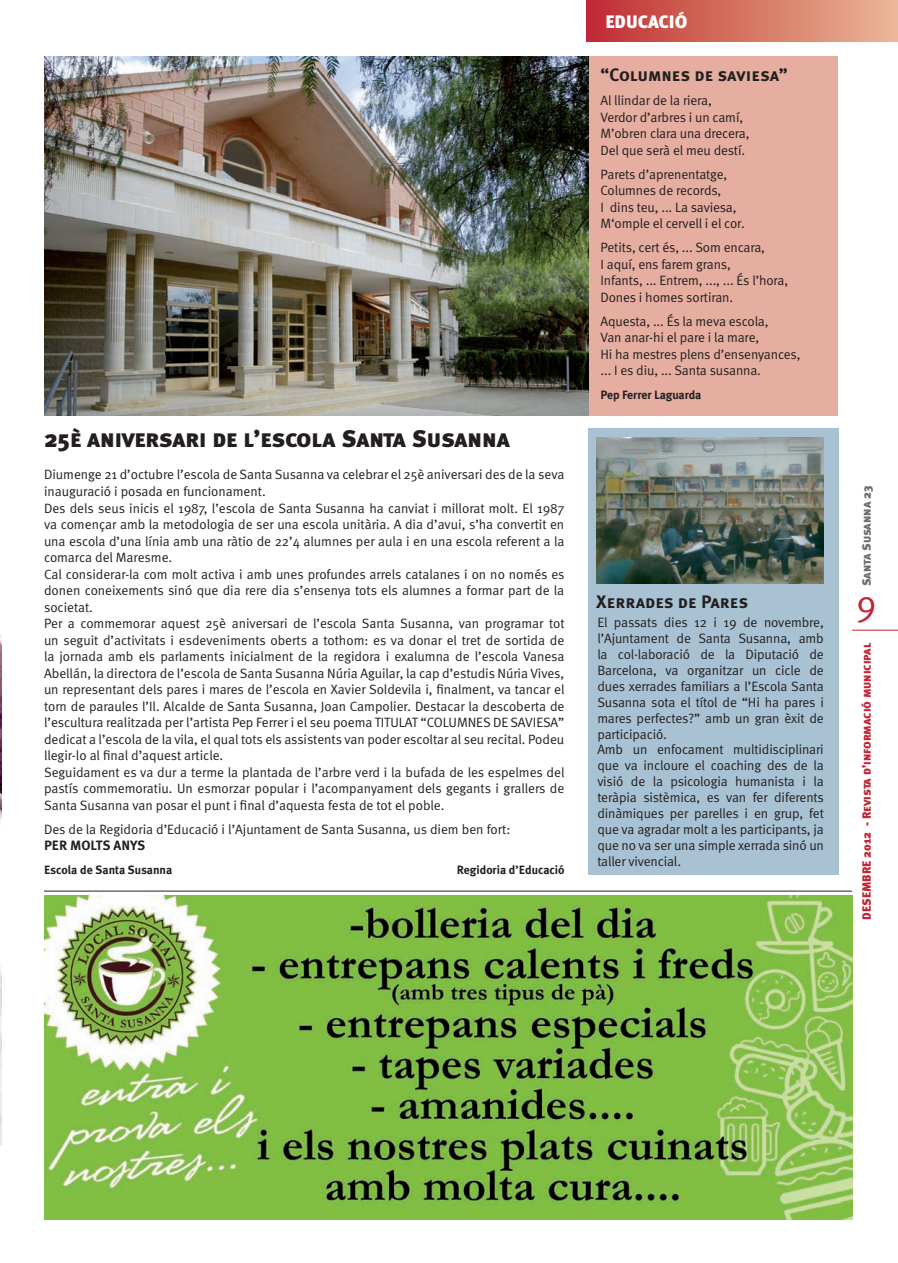
<style>
.page{position:relative;width:898px;height:1263px;background:#fff}
.page>*{position:absolute;margin:0;border:0;box-sizing:border-box;transform-origin:0 0}
.t1{font:36px "Meta Plus Normal Caps";color:#c02636}
.t2{font:24px "Meta Black Caps";letter-spacing:-.005em;color:#231f20}
.t3{font:18px "Meta Plus Bold Caps";color:#231f20}
.t4{font:18px "Meta Black Caps";color:#fff}
.t5{font:13.5px/16.5px "Meta Normal";letter-spacing:-.005em;color:#231f20}
.t6{font:700 13.5px "Meta Plus";color:#231f20}
.t7{font:700 12px "Meta Plus";color:#231f20}
.t8{font:12px "Meta Black Caps";color:#c02636}
.t9{font:12px "Meta Black Caps";letter-spacing:-.015em;color:#6c6d70}
</style>
<div class="page">
<img style="left:0;top:635px;width:2px;height:511px">
<div style="left:587px;top:428px;width:251px;height:446px;background:#a8c2d3"></div>
<hr style="left:852px;top:630px;width:46px;height:1px;background:#c02636">
<div style="left:587px;top:0;width:311px;height:41px;background:linear-gradient(to right,#bf2d30,#ebb895)"></div>
<div style="left:588px;top:56px;width:249px;height:360px;background:#e5aea0"></div>
<img style="left:44px;top:56px;width:544px;height:360px">
<img style="left:44px;top:896px;width:808px;height:323px">
<hr style="left:44px;top:890px;width:808px;height:1px;background:#231f20">
<img style="left:596px;top:437px;width:228px;height:146px">
<h2 class="t2" style="left:44px;top:424px;width:467px">25è aniversari de l’escola Santa Susanna</h2>
<p class="t5" style="left:44px;top:466px;width:522px">Diumenge 21 d’octubre l’escola de Santa Susanna va celebrar el 25è aniversari des de la seva inauguració i posada en funcionament.<br>Des dels seus inicis el 1987, l’escola de Santa Susanna ha canviat i millorat molt. El 1987 va començar amb la metodologia de ser una escola unitària. A dia d’avui, s’ha convertit en una escola d’una línia amb una ràtio de 22’4 alumnes per aula i en una escola referent a la comarca del Maresme.<br>Cal considerar-la com molt activa i amb unes profundes arrels catalanes i on no només es donen coneixements sinó que dia rere dia s’ensenya tots els alumnes a formar part de la societat.<br>Per a commemorar aquest 25è aniversari de l’escola Santa Susanna, van programar tot un seguit d’activitats i esdeveniments oberts a tothom: es va donar el tret de sortida de la jornada amb els parlaments inicialment de la regidora i exalumna de l’escola Vanesa Abellán, la directora de l’escola de Santa Susanna Núria Aguilar, la cap d’estudis Núria Vives, un representant dels pares i mares de l’escola en Xavier Soldevila i, finalment, va tancar el torn de paraules l’Il. Alcalde de Santa Susanna, Joan Campolier. Destacar la descoberta de l’escultura realitzada per l’artista Pep Ferrer i el seu poema TITULAT “COLUMNES DE SAVIESA” dedicat a l’escola de la vila, el qual tots els assistents van poder escoltar al seu recital. Podeu llegir-lo al final d’aquest article.<br>Seguidament es va dur a terme la plantada de l’arbre verd i la bufada de les espelmes del pastís commemoratiu. Un esmorzar popular i l’acompanyament dels gegants i grallers de Santa Susanna van posar el punt i final d’aquesta festa de tot el poble.</p>
<p class="t5" style="left:44px;top:820px;width:468px">Des de la Regidoria d’Educació i l’Ajuntament de Santa Susanna, us diem ben fort:</p>
<p class="t6" style="left:44px;top:837px;width:103px">PER MOLTS ANYS</p>
<p class="t7" style="left:44px;top:863px;width:130px">Escola de Santa Susanna</p>
<p class="t7" style="left:457px;top:863px;width:109px">Regidoria d’Educació</p>
<h3 class="t4" style="left:605px;top:10px;width:83px">EDUCACIÓ</h3>
<h3 class="t3" style="left:600px;top:64px;width:189px">“Columnes de saviesa”</h3>
<p class="t5" style="left:600px;top:92px;width:150px">Al llindar de la riera,<br>Verdor d’arbres i un camí,<br>M’obren clara una drecera,<br>Del que serà el meu destí.</p>
<p class="t5" style="left:600px;top:165px;width:146px">Parets d’aprenentatge,<br>Columnes de records,<br>I dins teu, ... La saviesa,<br>M‘omple el cervell i el cor.</p>
<p class="t5" style="left:600px;top:239px;width:189px">Petits, cert és, ... Som encara,<br>I aquí, ens farem grans,<br>Infants, ... Entrem, ..., ... És l’hora,<br>Dones i homes sortiran.</p>
<p class="t5" style="left:600px;top:312px;width:202px">Aquesta, ... És la meva escola,<br>Van anar-hi el pare i la mare,<br>Hi ha mestres plens d’ensenyances, ... I es diu, ... Santa susanna.</p>
<p class="t7" style="left:600px;top:388px;width:102px">Pep Ferrer Laguarda</p>
<h3 class="t3" style="left:596px;top:591px;width:154px">Xerrades de Pares</h3>
<p class="t5" style="left:597px;top:614px;width:228px;line-height:15.9px">El passats dies 12 i 19 de novembre, l’Ajuntament de Santa Susanna, amb la col·laboració de la Diputació de Barcelona, va organitzar un cicle de dues xerrades familiars a l’Escola Santa Susanna sota el títol de “Hi ha pares i mares perfectes?” amb un gran èxit de participació.<br>Amb un enfocament multidisciplinari que va incloure el coaching des de la visió de la psicologia humanista i la teràpia sistèmica, es van fer diferents dinàmiques per parelles i en grup, fet que va agradar molt a les participants, ja que no va ser una simple xerrada sinó un taller vivencial.</p>
<p class="t9" style="left:859px;top:586px;width:102px;rotate:-90deg">Santa Susanna 23</p>
<h1 class="t1" style="left:856px;top:587px;width:21px">9</h1>
<p class="t8" style="left:859px;top:919px;width:278px;rotate:-90deg">DESEMBRE 2012 - Revista d’informació municipal</p>
</div>
